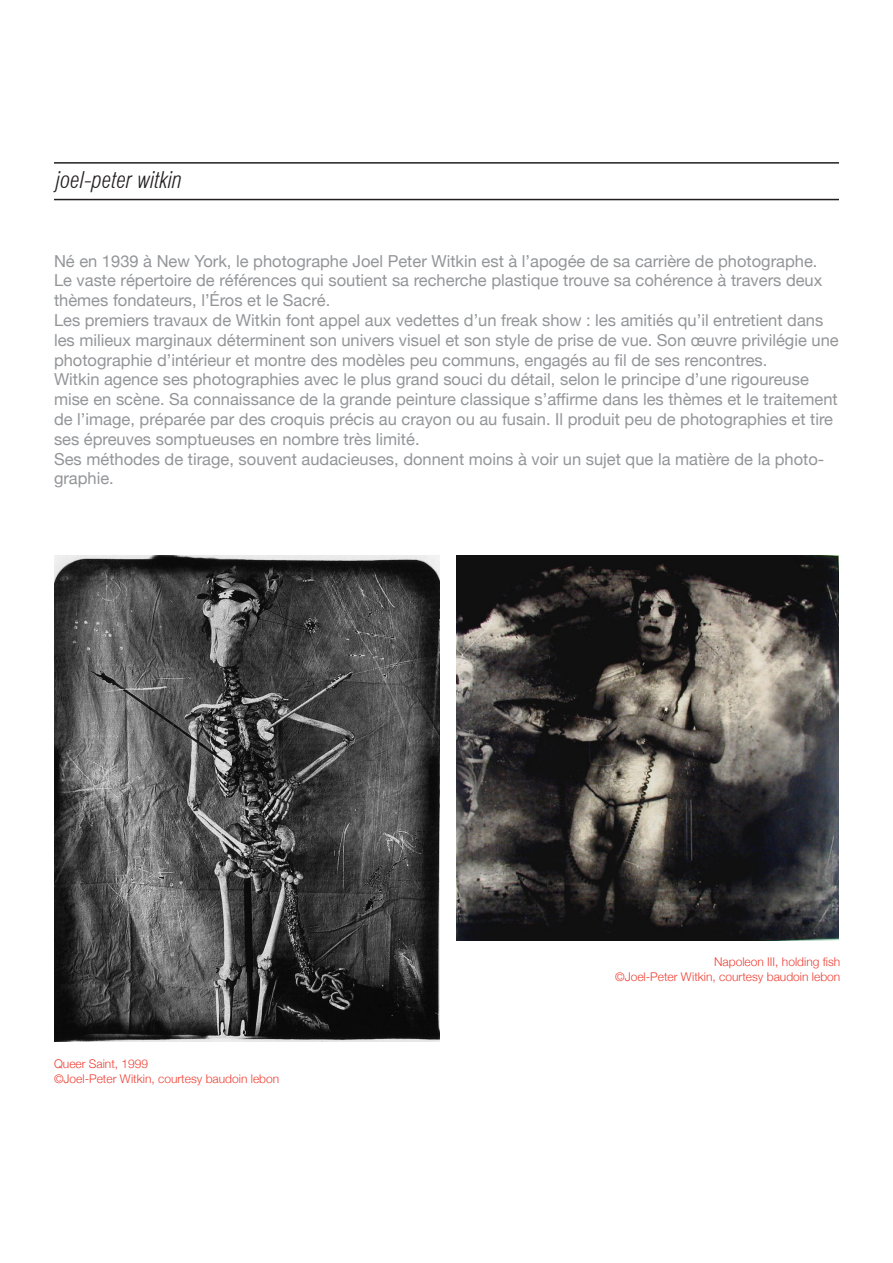
<style>
.page{position:relative;width:893px;height:1263px;background:#fff}
.page>*{position:absolute;margin:0;border:0;box-sizing:border-box;transform-origin:0 0}
.t1{font:italic 300 condensed 22.5px "Swiss 721 BT";color:#231f20}
.t2{font:16.5px/19.8px "Helvetica Neue";color:#939598}
.t3{font:300 12px "Helvetica Neue";color:#ee3f34}
</style>
<div class="page">
<hr style="left:54px;top:162px;width:785px;height:2px;background:#231f20">
<hr style="left:54px;top:199px;width:785px;height:1px;background:#231f20">
<img style="left:456px;top:556px;width:383px;height:384px">
<img style="left:54px;top:556px;width:385px;height:486px">
<p class="t1" style="left:56px;top:166px;width:128px">joel-peter witkin</p>
<p class="t2" style="left:54px;top:250px;width:765px">Né en 1939 à New York, le photographe Joel Peter Witkin est à l’apogée de sa carrière de photographe.</p>
<p class="t2" style="left:54px;top:269px;width:770px">Le vaste répertoire de références qui soutient sa recherche plastique trouve sa cohérence à travers deux thèmes fondateurs, l’Éros et le Sacré.</p>
<p class="t2" style="left:54px;top:309px;width:786px">Les premiers travaux de Witkin font appel aux vedettes d’un freak show : les amitiés qu’il entretient dans les milieux marginaux déterminent son univers visuel et son style de prise de vue. Son œuvre privilégie une photographie d’intérieur et montre des modèles peu communs, engagés au fil de ses rencontres.</p>
<p class="t2" style="left:54px;top:368px;width:785px">Witkin agence ses photographies avec le plus grand souci du détail, selon le principe d’une rigoureuse mise en scène. Sa connaissance de la grande peinture classique s’affirme dans les thèmes et le traitement de l’image, préparée par des croquis précis au crayon ou au fusain. Il produit peu de photographies et tire ses épreuves somptueuses en nombre très limité.</p>
<p class="t2" style="left:54px;top:448px;width:772px">Ses méthodes de tirage, souvent audacieuses, donnent moins à voir un sujet que la matière de la photo&shy;graphie.</p>
<p class="t3" style="left:54px;top:1054px;width:96px">Queer Saint, 1999</p>
<p class="t3" style="left:54px;top:1069px;width:227px">©Joel-Peter Witkin, courtesy baudoin lebon</p>
<p class="t3" style="left:714px;top:952px;width:128px">Napoleon III, holding fish</p>
<p class="t3" style="left:615px;top:967px;width:227px">©Joel-Peter Witkin, courtesy baudoin lebon</p>
</div>
